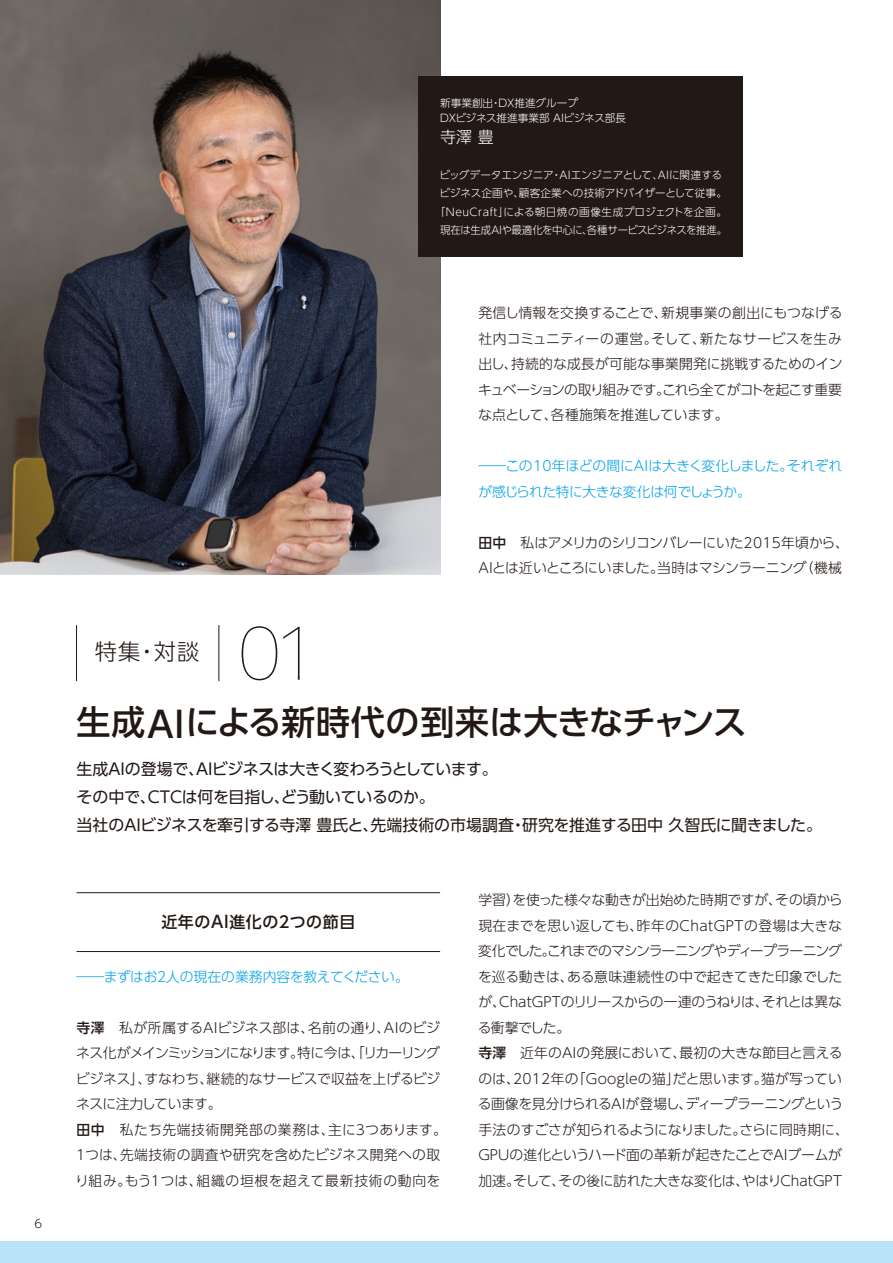
<style>
.page{position:relative;width:893px;height:1263px;background:#fff}
.page>*{position:absolute;margin:0;border:0;box-sizing:border-box;transform-origin:0 0}
.t1{font:70.8px "Hiragino Sans W0";color:#221815}
.t2{font:500 34.05px "UD Shin Go Pro";letter-spacing:-.015em;color:#221815}
.t3{font:300 22.35px "UD Shin Go Pro";color:#221815}
.t4{font:15.9px/27.6px "UD Shin Go Pro";letter-spacing:-.015em;color:#221815}
.t5{font:500 15.9px "UD Shin Go Pro";letter-spacing:.04em;color:#221815}
.t6{font:300 15.9px "UD Shin Go Pro";color:#fff}
.t7{font:300 13.8px/25.5px "UD Shin Go Pro";letter-spacing:-.015em;color:#221815}
.t8{font:300 13.8px/25.5px "UD Shin Go Pro";letter-spacing:-.02em;color:#00a0e9;scale:2 1}
.t9{font:300 11.7px "UD Shin Go Pro";color:#221815}
.t10{font:300 10.65px/18.6px "UD Shin Go Pro";letter-spacing:-.01em;color:#fff;text-align:center}
.s1{font-weight:500}
.s2{font-size:35.7px}
.s3{font-size:16.8px}
</style>
<div class="page">
<div style="left:0;top:1242px;width:893px;height:21px;background:#bae3f9"></div>
<hr style="left:76px;top:625px;width:1px;height:56px;background:#221815">
<hr style="left:219px;top:625px;width:1px;height:56px;background:#221815">
<hr style="left:77px;top:892px;width:363px;height:1px;background:#221815">
<hr style="left:77px;top:951px;width:363px;height:1px;background:#221815">
<img style="left:0;top:0;width:440px;height:574px">
<div style="left:419px;top:77px;width:324px;height:180px;background:#221815"></div>
<p class="t9" style="left:34px;top:1213px;width:9px">6</p>
<p class="t10" style="left:439px;top:96px;width:188px;line-height:14.9px;text-align:left">新事業創出・ＤＸ推進グループ<br>ＤＸビジネス推進事業部 AIビジネス部長</p>
<p class="t6" style="left:440px;top:124px;width:55px">寺澤 豊</p>
<p class="t10" style="left:435px;top:165px;width:294px">ビッグデータエンジニア・AIエンジニアとして、AIに関連するビジネス企画や、顧客企業への技術アドバイザーとして従事。「NeuCraft」による朝日焼の画像生成プロジェクトを企画。現在は生成AIや最適化を中心に、各種サービスビジネスを推進。</p>
<h3 class="t3" style="left:95px;top:633px;width:106px">特集・対談</h3>
<h1 class="t1" style="left:237px;top:602px;width:74px">01</h1>
<p class="t7" style="left:478px;top:300px;width:366px;text-align:justify">発信し情報を交換することで、新規事業の創出にもつなげる社内コミュニティーの運営。そして、新たなサービスを生み出し、持続的な成長が可能な事業開発に挑戦するためのインキュベーションの取り組みです。これら全てがコトを起こす重要な点として、各種施策を推進しています。</p>
<p class="t8" style="left:478px;top:453px;width:183px">―この10年ほどの間にAIは大きく変化しました。それぞれが感じられた特に大きな変化は何でしょうか。</p>
<p class="t7" style="left:478px;top:529px;width:372px"><span class="s1">田中　</span>私はアメリカのシリコンバレーにいた2015年頃から、<br>AIとは近いところにいました。当時はマシンラーニング（機械</p>
<h2 class="t2" style="left:77px;top:695px;width:672px">生成<span class="s2">AI</span>による新時代の到来は大きなチャンス</h2>
<p class="t4" style="left:77px;top:755px;width:747px">生成AIの登場で、AIビジネスは大きく変わろうとしています。<br>その中で、CTCは何を目指し、どう動いているのか。<br>当社のAIビジネスを牽引する寺澤 豊氏と、先端技術の市場調査・研究を推進する田中 久智氏に聞きました。</p>
<p class="t5" style="left:161px;top:909px;width:196px">近年の<span class="s3">AI</span>進化の２つの節目</p>
<p class="t8" style="left:77px;top:963px;width:168px">―まずはお２人の現在の業務内容を教えてください。</p>
<p class="t7" style="left:74px;top:1014px;width:375px"><span class="s1">寺澤　</span>私が所属するAIビジネス部は、名前の通り、AIのビジネス化がメインミッションになります。特に今は、「リカーリングビジネス」、すなわち、継続的なサービスで収益を上げるビジネスに注力しています。<br><span class="s1">田中　</span>私たち先端技術開発部の業務は、主に３つあります。<br>１つは、先端技術の調査や研究を含めたビジネス開発への取り組み。もう１つは、組織の垣根を超えて最新技術の動向を</p>
<p class="t7" style="left:478px;top:886px;width:372px">学習）を使った様々な動きが出始めた時期ですが、その頃から現在までを思い返しても、昨年のChatGPTの登場は大きな変化でした。これまでのマシンラーニングやディープラーニングを巡る動きは、ある意味連続性の中で起きてきた印象でしたが、ChatGPTのリリースからの一連のうねりは、それとは異なる衝撃でした。<br><span class="s1">寺澤　</span>近年のAIの発展において、最初の大きな節目と言えるのは、2012年の「Googleの猫」だと思います。猫が写っている画像を見分けられるAIが登場し、ディープラーニングという手法のすごさが知られるようになりました。さらに同時期に、<br>GPUの進化というハード面の革新が起きたことでAIブームが加速。そして、その後に訪れた大きな変化は、やはりChatGPT</p>
</div>
